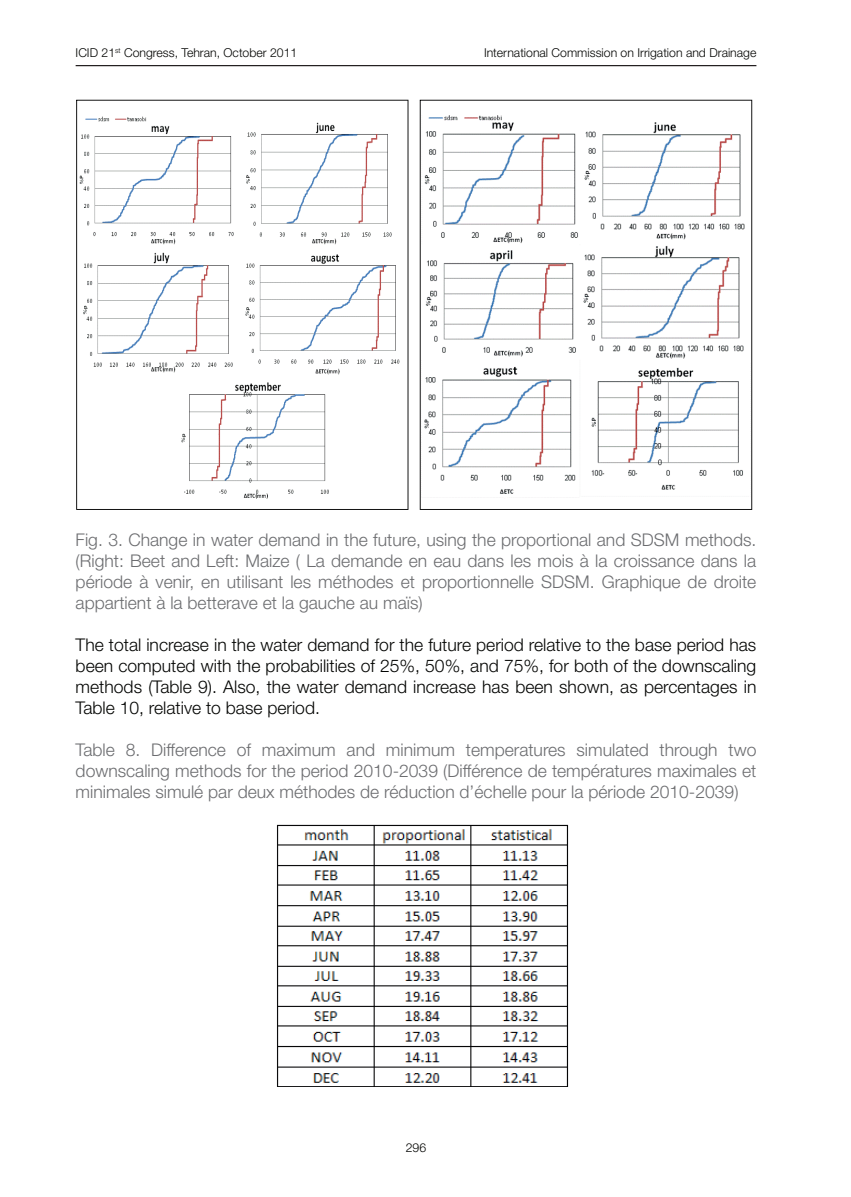
<style>
.page{position:relative;width:851px;height:1197px;background:#fff}
.page>*{position:absolute;margin:0;border:0;box-sizing:border-box;transform-origin:0 0}
.t1{font:300 17.5px/21px "Helvetica Neue";color:#6c6d70;text-align:justify}
.t2{font:300 17.5px/21px "Helvetica Neue";color:#040503;text-align:justify}
.t3{font:300 12.25px "Helvetica Neue";color:#040503}
</style>
<div class="page">
<hr style="left:76px;top:65px;width:680px;height:1px;background:#231f20">
<svg style="left:420px;top:100px;width:332px;height:410px"></svg>
<svg style="left:76px;top:100px;width:332px;height:410px"></svg>
<img style="left:277px;top:824px;width:292px;height:263px">
<p class="t3" style="left:76px;top:45px;width:223px">ICID 21<sup>st</sup> Congress, Tehran, October 2011</p>
<p class="t3" style="left:484px;top:45px;width:274px">International Commission on Irrigation and Drainage</p>
<p class="t1" style="left:76px;top:529px;width:682px">Fig. 3. Change in water demand in the future, using the proportional and SDSM methods. (Right: Beet and Left: Maize ( La demande en eau dans les mois à la croissance dans la période à venir, en utilisant les méthodes et proportionnelle SDSM. Graphique de droite appartient à la betterave et la gauche au maïs)</p>
<p class="t2" style="left:76px;top:634px;width:682px">The total increase in the water demand for the future period relative to the base period has been computed with the probabilities of 25%, 50%, and 75%, for both of the downscaling methods (Table 9). Also, the water demand increase has been shown, as percentages in Table 10, relative to base period.</p>
<p class="t1" style="left:76px;top:739px;width:682px">Table 8. Difference of maximum and minimum temperatures simulated through two downscaling methods for the period 2010-2039 (Différence de températures maximales et minimales simulé par deux méthodes de réduction d’échelle pour la période 2010-2039)</p>
<p class="t3" style="left:406px;top:1141px;width:22px">296</p>
</div>
